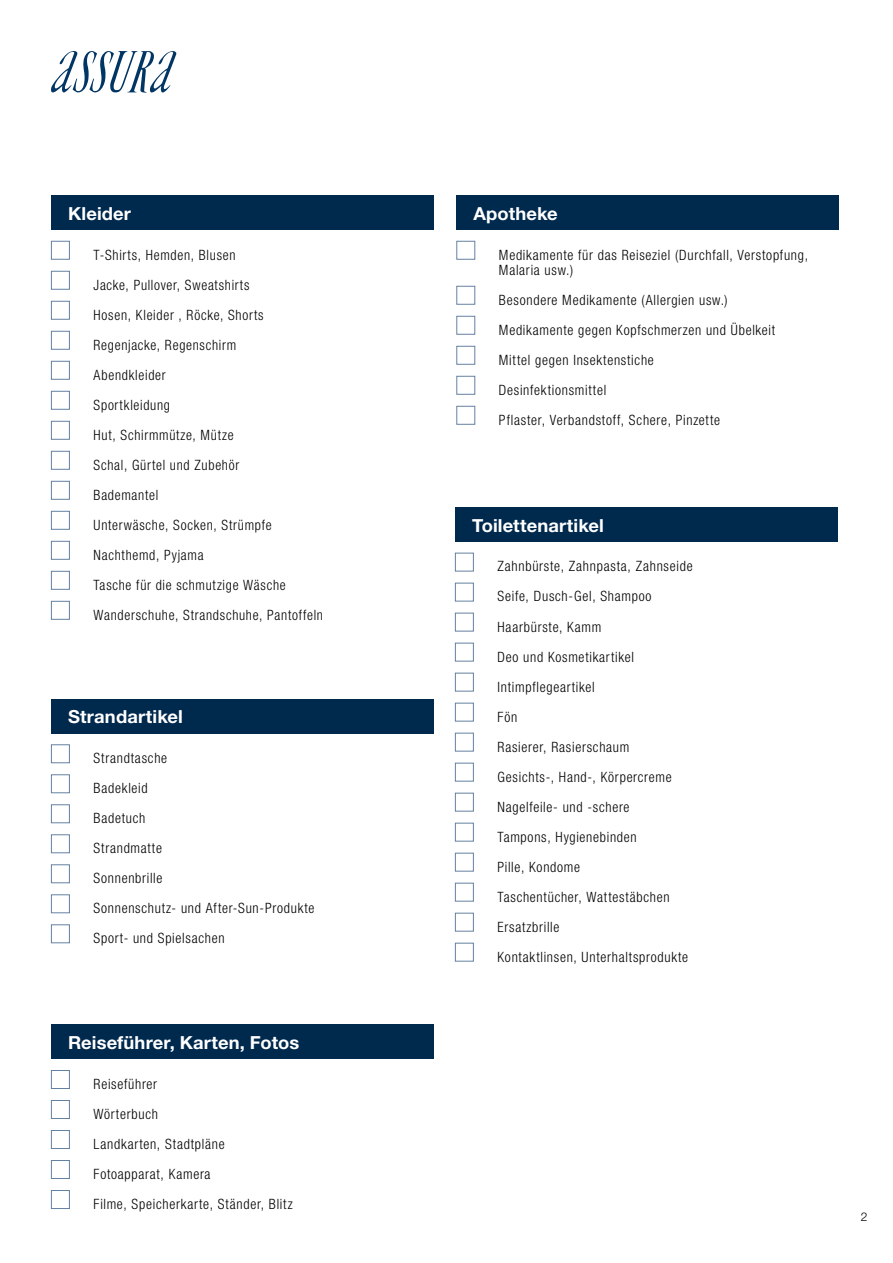
<style>
.page{position:relative;width:893px;height:1263px;background:#fff}
.page>*{position:absolute;margin:0;border:0;box-sizing:border-box;transform-origin:0 0}
.t1{font:700 18px "Helvetica Neue LT";letter-spacing:.005em;color:#fff}
.t2{font:300 condensed 14.25px/30px "Helvetica Neue LT";letter-spacing:.05em;color:#000}
.t3{font:300 12px "Helvetica Neue LT";color:#000}
</style>
<div class="page">
<svg style="left:51px;top:51px;width:125px;height:42px"></svg>
<div style="left:51px;top:196px;width:383px;height:34px;background:#00294e"></div>
<div style="left:51px;top:241px;width:19px;height:19px;border:1px solid #6581a2"></div>
<div style="left:51px;top:271px;width:19px;height:19px;border:1px solid #6581a2"></div>
<div style="left:51px;top:301px;width:19px;height:19px;border:1px solid #6581a2"></div>
<div style="left:51px;top:331px;width:19px;height:19px;border:1px solid #6581a2"></div>
<div style="left:51px;top:361px;width:19px;height:19px;border:1px solid #6581a2"></div>
<div style="left:51px;top:391px;width:19px;height:19px;border:1px solid #6581a2"></div>
<div style="left:51px;top:421px;width:19px;height:19px;border:1px solid #6581a2"></div>
<div style="left:51px;top:451px;width:19px;height:19px;border:1px solid #6581a2"></div>
<div style="left:51px;top:481px;width:19px;height:19px;border:1px solid #6581a2"></div>
<div style="left:51px;top:511px;width:19px;height:19px;border:1px solid #6581a2"></div>
<div style="left:51px;top:541px;width:19px;height:19px;border:1px solid #6581a2"></div>
<div style="left:51px;top:571px;width:19px;height:19px;border:1px solid #6581a2"></div>
<div style="left:51px;top:601px;width:19px;height:19px;border:1px solid #6581a2"></div>
<div style="left:456px;top:196px;width:383px;height:34px;background:#00294e"></div>
<div style="left:456px;top:241px;width:19px;height:19px;border:1px solid #6581a2"></div>
<div style="left:456px;top:286px;width:19px;height:19px;border:1px solid #6581a2"></div>
<div style="left:456px;top:316px;width:19px;height:19px;border:1px solid #6581a2"></div>
<div style="left:456px;top:346px;width:19px;height:19px;border:1px solid #6581a2"></div>
<div style="left:456px;top:376px;width:19px;height:19px;border:1px solid #6581a2"></div>
<div style="left:456px;top:406px;width:19px;height:19px;border:1px solid #6581a2"></div>
<div style="left:455px;top:507px;width:383px;height:34px;background:#00294e"></div>
<div style="left:455px;top:553px;width:19px;height:18px;border:1px solid #6581a2"></div>
<div style="left:455px;top:583px;width:19px;height:18px;border:1px solid #6581a2"></div>
<div style="left:455px;top:613px;width:19px;height:18px;border:1px solid #6581a2"></div>
<div style="left:455px;top:643px;width:19px;height:18px;border:1px solid #6581a2"></div>
<div style="left:455px;top:673px;width:19px;height:18px;border:1px solid #6581a2"></div>
<div style="left:455px;top:703px;width:19px;height:18px;border:1px solid #6581a2"></div>
<div style="left:455px;top:733px;width:19px;height:18px;border:1px solid #6581a2"></div>
<div style="left:455px;top:763px;width:19px;height:18px;border:1px solid #6581a2"></div>
<div style="left:455px;top:793px;width:19px;height:18px;border:1px solid #6581a2"></div>
<div style="left:455px;top:823px;width:19px;height:18px;border:1px solid #6581a2"></div>
<div style="left:455px;top:853px;width:19px;height:18px;border:1px solid #6581a2"></div>
<div style="left:455px;top:883px;width:19px;height:18px;border:1px solid #6581a2"></div>
<div style="left:455px;top:913px;width:19px;height:18px;border:1px solid #6581a2"></div>
<div style="left:455px;top:943px;width:19px;height:18px;border:1px solid #6581a2"></div>
<div style="left:51px;top:699px;width:383px;height:34px;background:#00294e"></div>
<div style="left:51px;top:744px;width:19px;height:19px;border:1px solid #6581a2"></div>
<div style="left:51px;top:774px;width:19px;height:19px;border:1px solid #6581a2"></div>
<div style="left:51px;top:804px;width:19px;height:19px;border:1px solid #6581a2"></div>
<div style="left:51px;top:834px;width:19px;height:19px;border:1px solid #6581a2"></div>
<div style="left:51px;top:864px;width:19px;height:19px;border:1px solid #6581a2"></div>
<div style="left:51px;top:894px;width:19px;height:19px;border:1px solid #6581a2"></div>
<div style="left:51px;top:924px;width:19px;height:19px;border:1px solid #6581a2"></div>
<div style="left:51px;top:1025px;width:383px;height:34px;background:#00294e"></div>
<div style="left:51px;top:1070px;width:19px;height:19px;border:1px solid #6581a2"></div>
<div style="left:51px;top:1100px;width:19px;height:19px;border:1px solid #6581a2"></div>
<div style="left:51px;top:1130px;width:19px;height:19px;border:1px solid #6581a2"></div>
<div style="left:51px;top:1160px;width:19px;height:19px;border:1px solid #6581a2"></div>
<div style="left:51px;top:1190px;width:19px;height:19px;border:1px solid #6581a2"></div>
<p class="t1" style="left:68px;top:202px;width:65px">Kleider</p>
<p class="t2" style="left:94px;top:239px;width:231px">T-Shirts, Hemden, Blusen<br>Jacke, Pullover, Sweatshirts<br>Hosen, Kleider , Röcke, Shorts<br>Regenjacke, Regenschirm<br>Abendkleider<br>Sportkleidung<br>Hut, Schirmmütze, Mütze<br>Schal, Gürtel und Zubehör<br>Bademantel<br>Unterwäsche, Socken, Strümpfe<br>Nachthemd, Pyjama<br>Tasche für die schmutzige Wäsche<br>Wanderschuhe, Strandschuhe, Pantoffeln</p>
<p class="t1" style="left:68px;top:706px;width:116px">Strandartikel</p>
<p class="t2" style="left:94px;top:743px;width:223px">Strandtasche<br>Badekleid<br>Badetuch<br>Strandmatte<br>Sonnenbrille<br>Sonnenschutz- und After-Sun-Produkte<br>Sport- und Spielsachen</p>
<p class="t1" style="left:68px;top:1031px;width:233px">Reiseführer, Karten, Fotos</p>
<p class="t2" style="left:94px;top:1069px;width:201px">Reiseführer<br>Wörterbuch<br>Landkarten, Stadtpläne<br>Fotoapparat, Kamera<br>Filme, Speicherkarte, Ständer, Blitz</p>
<p class="t1" style="left:473px;top:202px;width:86px">Apotheke</p>
<p class="t2" style="left:499px;top:247px;width:311px;line-height:15px">Medikamente für das Reiseziel (Durchfall, Verstopfung,<br>Malaria usw.)</p>
<p class="t2" style="left:499px;top:284px;width:278px">Besondere Medikamente (Allergien usw.)<br>Medikamente gegen Kopfschmerzen und Übelkeit Mittel gegen Insektenstiche<br>Desinfektionsmittel<br>Pflaster, Verbandstoff, Schere, Pinzette</p>
<p class="t1" style="left:472px;top:514px;width:133px">Toilettenartikel</p>
<p class="t2" style="left:497px;top:551px;width:197px">Zahnbürste, Zahnpasta, Zahnseide<br>Seife, Dusch-Gel, Shampoo<br>Haarbürste, Kamm<br>Deo und Kosmetikartikel<br>Intimpflegeartikel<br>Fön<br>Rasierer, Rasierschaum<br>Gesichts-, Hand-, Körpercreme<br>Nagelfeile- und -schere<br>Tampons, Hygienebinden<br>Pille, Kondome<br>Taschentücher, Wattestäbchen<br>Ersatzbrille<br>Kontaktlinsen, Unterhaltsprodukte</p>
<p class="t3" style="left:861px;top:1210px;width:8px">2</p>
</div>
